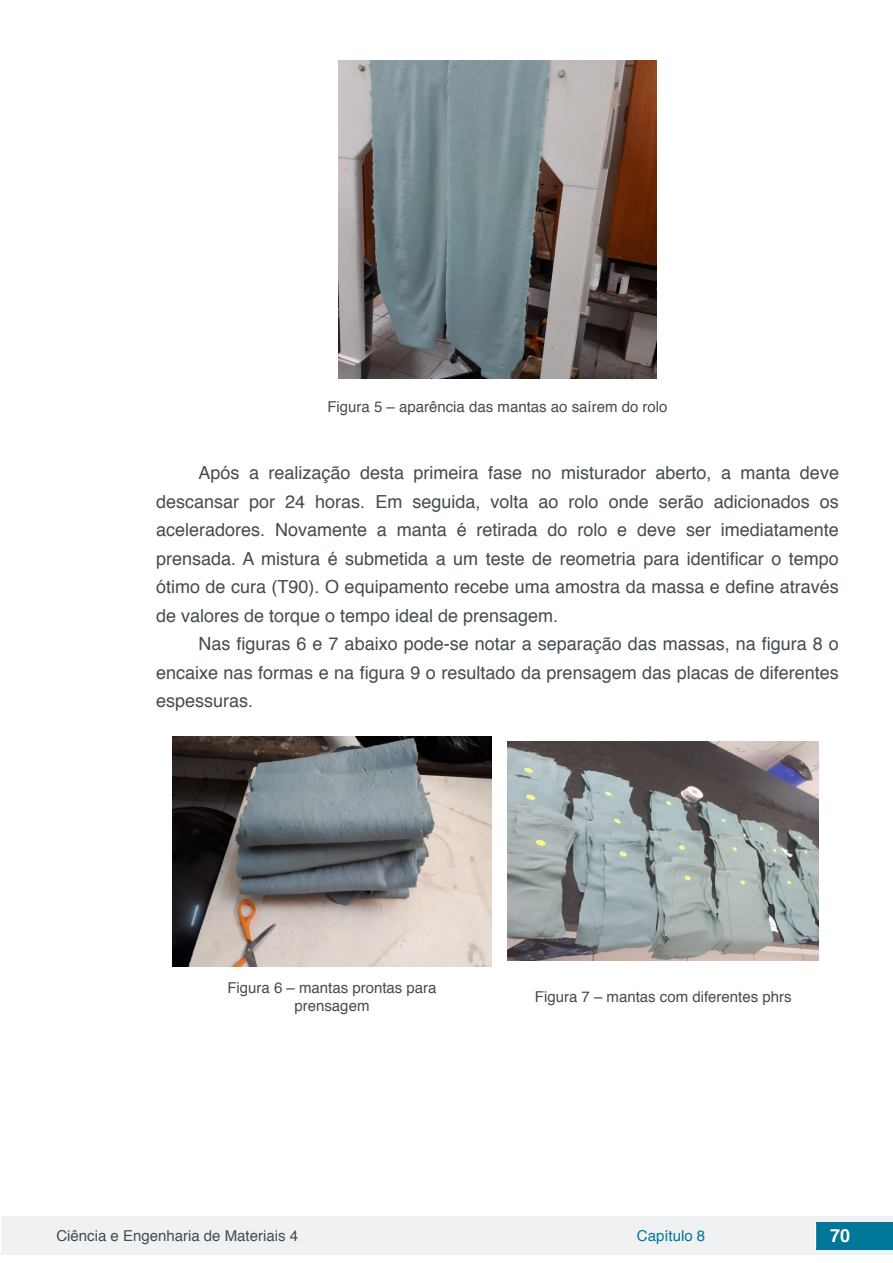
<style>
.page{position:relative;width:893px;height:1263px;background:#fff}
.page>*{position:absolute;margin:0;border:0;box-sizing:border-box;transform-origin:0 0}
.t1{font:18px/28.5px "Helvetica";color:#434c52;text-align:justify}
.t2{font:700 18px "Helvetica";color:#fff}
.t3{font:15px/18px "Helvetica";color:#434c52;text-align:center}
.t4{font:15px "Helvetica";color:#007699}
</style>
<div class="page">
<div style="left:1px;top:1216px;width:891px;height:38px;background:#f0f1f2"></div>
<div style="left:816px;top:1222px;width:77px;height:27px;background:#007699"></div>
<svg style="left:815px;top:1224px;width:1px;height:24px"></svg>
<img style="left:338px;top:60px;width:319px;height:319px">
<img style="left:172px;top:736px;width:320px;height:230px">
<img style="left:508px;top:741px;width:311px;height:220px">
<p class="t3" style="left:327px;top:398px;width:342px">Figura 5 – aparência das mantas ao saírem do rolo</p>
<p class="t1" style="left:156px;top:459px;width:684px;text-indent:43px">Após a realização desta primeira fase no misturador aberto, a manta deve descansar por 24 horas. Em seguida, volta ao rolo onde serão adicionados os aceleradores. Novamente a manta é retirada do rolo e deve ser imediatamente prensada. A mistura é submetida a um teste de reometria para identificar o tempo ótimo de cura (T90). O equipamento recebe uma amostra da massa e define através de valores de torque o tempo ideal de prensagem.</p>
<p class="t1" style="left:156px;top:630px;width:684px;text-indent:43px">Nas figuras 6 e 7 abaixo pode-se notar a separação das massas, na figura 8 o encaixe nas formas e na figura 9 o resultado da prensagem das placas de diferentes espessuras.</p>
<p class="t3" style="left:227px;top:979px;width:211px">Figura 6 – mantas prontas para prensagem</p>
<p class="t3" style="left:535px;top:988px;width:258px">Figura 7 – mantas com diferentes phrs</p>
<p class="t3" style="left:56px;top:1227px;width:243px">Ciência e Engenharia de Materiais 4</p>
<p class="t4" style="left:637px;top:1224px;width:70px">Capítulo 8</p>
<p class="t2" style="left:830px;top:1221px;width:22px">70</p>
</div>
